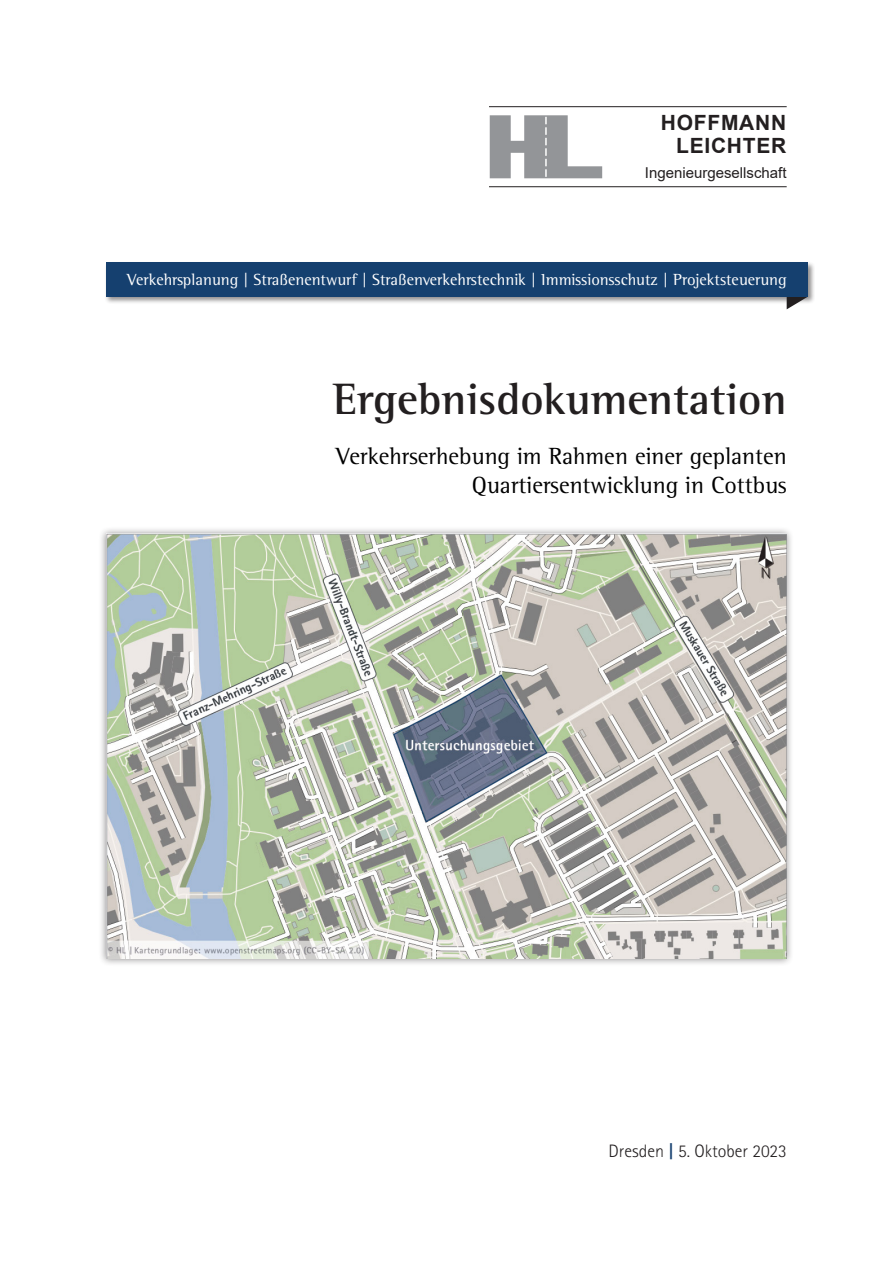
<style>
.page{position:relative;width:893px;height:1263px;background:#fff}
.page>*{position:absolute;margin:0;border:0;box-sizing:border-box;transform-origin:0 0}
.HL_Titel_Ebene_1{font:700 45px "Rotis Semi Serif Std";color:#231f20}
.HL_Titel_Ebene_2{font:24px/28.8px "Rotis Semi Serif Std";color:#000;text-align:right}
.t1{font:700 21px/22.5px "Arial";letter-spacing:.035em;color:#231f20;text-align:right}
.t2{font:300 18px "Rotis Sans Serif Std";color:#231f20}
.t3{font:16.5px "Rotis Semi Serif Std";color:#fff}
.t4{font:15px "Arial";color:#231f20}
.s1{font-weight:800;color:#15406f}
</style>
<div class="page">
<svg style="left:490px;top:115px;width:112px;height:63px"></svg>
<hr style="left:489px;top:186px;width:298px;height:1px;background:#231f20">
<hr style="left:489px;top:106px;width:298px;height:1px;background:#231f20">
<svg style="left:787px;top:304px;width:9px;height:5px"></svg>
<div style="left:105px;top:261px;width:710px;height:43px;background:#231f20;opacity:.5"></div>
<div style="left:106px;top:263px;width:702px;height:34px;background:#15406f"></div>
<div style="left:99px;top:526px;width:695px;height:441px;background:#231f20;opacity:.5"></div>
<img style="left:106px;top:534px;width:681px;height:425px">
<p class="t1" style="left:661px;top:112px;width:127px">HOFFMANN<br>LEICHTER</p>
<p class="t4" style="left:645px;top:163px;width:143px">Ingenieurgesellschaft</p>
<p class="t3" style="left:127px;top:270px;width:661px">Verkehrsplanung | Straßenentwurf | Straßenverkehrstechnik | Immissionsschutz | Projektsteuerung</p>
<p class="HL_Titel_Ebene_1" style="left:333px;top:372px;width:455px">Ergebnisdokumentation</p>
<p class="HL_Titel_Ebene_2" style="left:336px;top:442px;width:452px">Verkehrserhebung im Rahmen einer geplanten<br>Quartiersentwicklung in Cottbus</p>
<p class="t2" style="left:608px;top:1140px;width:180px">Dresden <span class="s1">|</span> 5. Oktober 2023</p>
</div>
